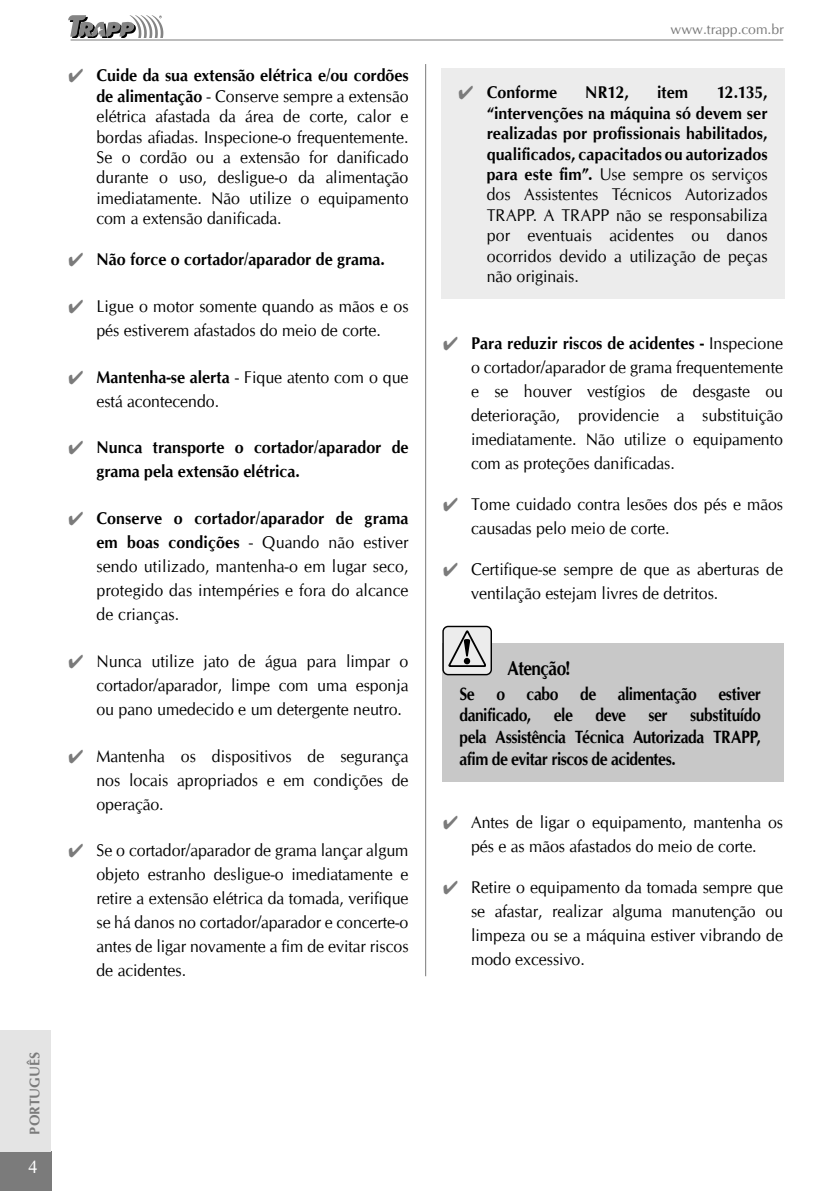
<style>
.page{position:relative;width:840px;height:1191px;background:#fff}
.page>*{position:absolute;margin:0;border:0;box-sizing:border-box;transform-origin:0 0}
.t1{font:700 20.2px "CG Omega";letter-spacing:-.03em;color:#000;scale:.85 1}
.t2{font:18px "Times New Roman";color:#fff}
.t3{font:700 17.8px/21.6px "CG Omega";letter-spacing:-.025em;color:#000;scale:.88 1}
.t4{font:17px/24px "CG Omega";color:#000;text-align:justify;scale:.94 1}
.t5{font:700 17px/24px "CG Omega";color:#000;scale:.94 1}
.t6{font:14px "CG Omega";color:#7a7a7a}
.t7{font:700 14px "CG Omega";color:#7b7b7b}
.s1{font-weight:700}
</style>
<div class="page">
<div style="left:0;top:1151px;width:51px;height:40px;background:#7b7b7b"></div>
<div style="left:0;top:1029px;width:51px;height:122px;background:#e4e4e4"></div>
<svg style="left:68px;top:15px;width:95px;height:22px"></svg>
<hr style="left:71px;top:40px;width:711px;height:1px;background:#7a7a7a">
<div style="left:441px;top:69px;width:343px;height:230px;background:#ececec"></div>
<div style="left:442px;top:643px;width:341px;height:138px;background:#c8c8c8"></div>
<div style="left:443px;top:626px;width:48px;height:48px;background:#ececec;border-radius:5px"></div>
<div style="left:442px;top:626px;width:49px;height:49px;border:1px solid #000;border-radius:5px"></div>
<svg style="left:448px;top:630px;width:38px;height:37px"></svg>
<hr style="left:425px;top:64px;width:1px;height:912px;background:#7a7a7a">
<p class="t7" style="left:26px;top:1134px;width:84px;rotate:-90deg">PORTUGUÊS</p>
<p class="t2" style="left:28px;top:1154px;width:10px">4</p>
<p class="t4" style="left:96px;top:66px;width:333px;line-height:20.4px"><span class="s1">Cuide da sua extensão elétrica e/ou cordões de alimentação</span> - Conserve sempre a extensão elétrica afastada da área de corte, calor e bordas afiadas. Inspecione-o frequentemente.<br>Se o cordão ou a extensão for danificado durante o uso, desligue-o da alimentação imediatamente. Não utilize o equipamento com a extensão danificada.</p>
<p class="t5" style="left:96px;top:247px;width:308px">Não force o cortador/aparador de grama.</p>
<p class="t4" style="left:96px;top:294px;width:333px">Ligue o motor somente quando as mãos e os pés estiverem afastados do meio de corte.</p>
<p class="t4" style="left:96px;top:365px;width:333px"><span class="s1">Mantenha-se alerta</span> - Fique atento com o que está acontecendo.</p>
<p class="t5" style="left:96px;top:435px;width:333px">Nunca transporte o cortador/aparador de grama pela extensão elétrica.</p>
<p class="t4" style="left:96px;top:506px;width:333px"><span class="s1">Conserve o cortador/aparador de grama em boas condições</span> - Quando não estiver sendo utilizado, mantenha-o em lugar seco, protegido das intempéries e fora do alcance de crianças.</p>
<p class="t4" style="left:96px;top:649px;width:333px">Nunca utilize jato de água para limpar o cortador/aparador, limpe com uma esponja ou pano umedecido e um detergente neutro.</p>
<p class="t4" style="left:96px;top:744px;width:333px">Mantenha os dispositivos de segurança nos locais apropriados e em condições de operação.</p>
<p class="t4" style="left:96px;top:838px;width:333px">Se o cortador/aparador de grama lançar algum objeto estranho desligue-o imediatamente e retire a extensão elétrica da tomada, verifique se há danos no cortador/aparador e concerte-o antes de ligar novamente a fim de evitar riscos de acidentes.</p>
<p class="t6" style="left:670px;top:21px;width:115px">www.trapp.com.br</p>
<p class="t5" style="left:486px;top:81px;width:76px">Conforme</p>
<p class="t5" style="left:585px;top:81px;width:48px">NR12,</p>
<p class="t5" style="left:656px;top:81px;width:35px">item</p>
<p class="t4" style="left:486px;top:83px;width:300px;line-height:20.4px;text-indent:230px"><span class="s1">12.135, “intervenções na máquina só devem ser realizadas por profissionais habilitados, qualificados, capacitados ou autorizados para este fim”.</span> Use sempre os serviços dos Assistentes Técnicos Autorizados TRAPP. A TRAPP não se responsabiliza por eventuais acidentes ou danos ocorridos devido a utilização de peças não originais.</p>
<p class="t4" style="left:471px;top:331px;width:333px"><span class="s1">Para reduzir riscos de acidentes -</span> Inspecione o cortador/aparador de grama frequentemente e se houver vestígios de desgaste ou deterioração, providencie a substituição imediatamente. Não utilize o equipamento com as proteções danificadas.</p>
<p class="t4" style="left:471px;top:492px;width:333px">Tome cuidado contra lesões dos pés e mãos causadas pelo meio de corte.</p>
<p class="t4" style="left:471px;top:557px;width:333px">Certifique-se sempre de que as aberturas de ventilação estejam livres de detritos.</p>
<p class="t1" style="left:507px;top:656px;width:75px">Atenção!</p>
<p class="t3" style="left:459px;top:683px;width:344px">Se o cabo de alimentação estiver danificado,</p>
<p class="t3" style="left:459px;top:704px;width:344px;text-align:justify;text-indent:231px">substituído pela Assistência Técnica Autorizada TRAPP, afim de evitar riscos de acidentes.</p>
<p class="t3" style="left:553px;top:704px;width:23px">ele</p>
<p class="t3" style="left:595px;top:704px;width:36px">deve</p>
<p class="t3" style="left:648px;top:704px;width:23px">ser</p>
<p class="t4" style="left:471px;top:810px;width:333px">Antes de ligar o equipamento, mantenha os pés e as mãos afastados do meio de corte.</p>
<p class="t4" style="left:471px;top:875px;width:333px">Retire o equipamento da tomada sempre que se afastar, realizar alguma manutenção ou limpeza ou se a máquina estiver vibrando de modo excessivo.</p>
</div>
